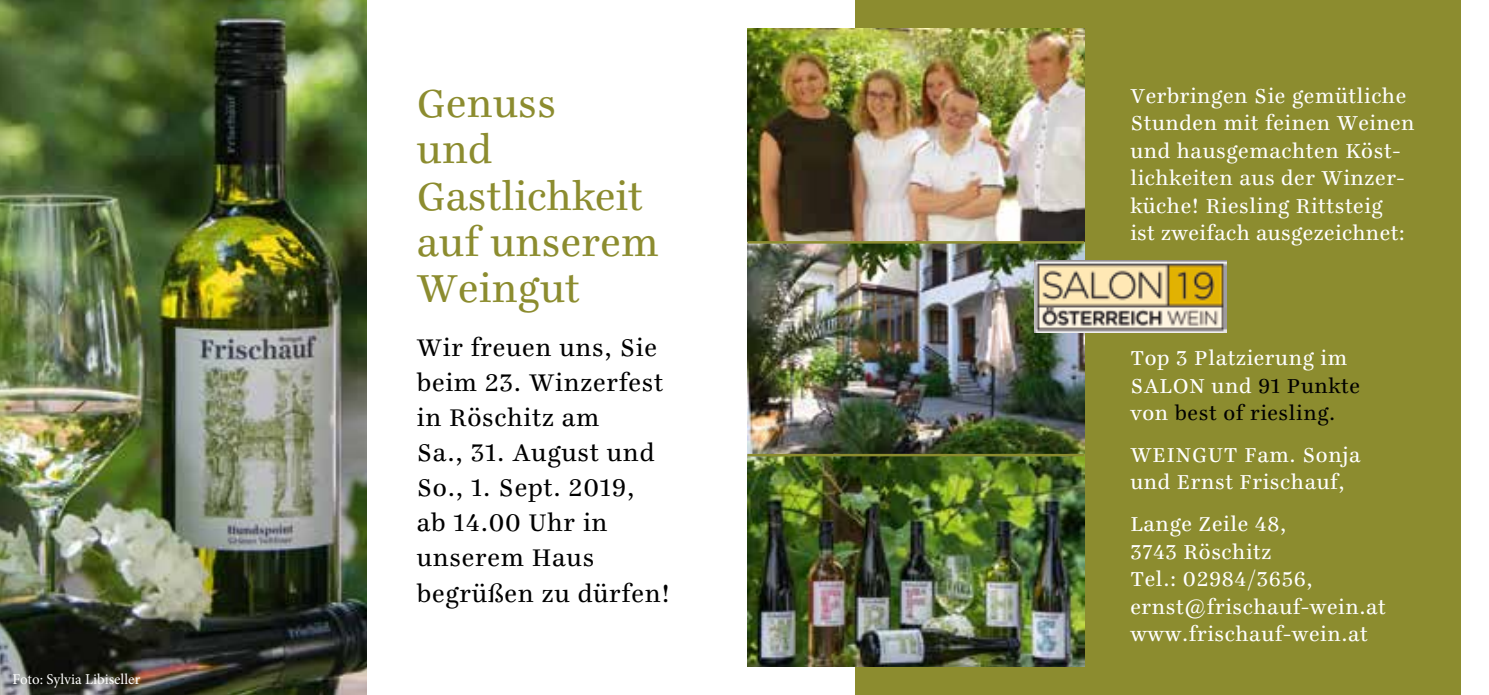
<style>
.page{position:relative;width:1489px;height:695px;background:#fff}
.page>*{position:absolute;margin:0;border:0;box-sizing:border-box;transform-origin:0 0}
.t1{font:42.5px/46.2px "Ingeborg";letter-spacing:.01em;color:#8c8c2f}
.t2{font:26.25px/35px "Ingeborg";letter-spacing:.03em;color:#000}
.t3{font:22px/27.5px "Ingeborg";letter-spacing:.03em;color:#fff}
.t4{font:15px "Minion Pro";letter-spacing:-.005em;color:#fff}
.s1{color:#000}
</style>
<div class="page">
<div style="left:855px;top:0;width:605px;height:694px;background:#8c8c2f"></div>
<img style="left:747px;top:28px;width:337px;height:638px">
<img style="left:0;top:0;width:367px;height:694px">
<hr style="left:747px;top:454px;width:337px;height:2px;background:#8c8c2f">
<hr style="left:747px;top:241px;width:337px;height:2px;background:#8c8c2f">
<img style="left:1033px;top:260px;width:193px;height:72px">
<p class="t4" style="left:12px;top:669px;width:129px">Foto: Sylvia Libiseller</p>
<h1 class="t1" style="left:417px;top:80px;width:243px">Genuss<br>und<br>Gastlichkeit auf unserem<br>Weingut</h1>
<p class="t2" style="left:417px;top:330px;width:255px">Wir freuen uns, Sie beim 23. Winzerfest in Röschitz am<br>Sa., 31. August und<br>So., 1. Sept. 2019,<br>ab 14.00 Uhr in unserem Haus begrüßen zu dürfen!</p>
<p class="t3" style="left:1130px;top:82px;width:285px">Verbringen Sie gemütliche<br>Stunden mit feinen Weinen und hausgemachten Köst&shy;lichkeiten aus der Winzer&shy;küche! Riesling Rittsteig<br>ist zweifach ausgezeichnet:</p>
<p class="t3" style="left:1130px;top:344px;width:231px">Top 3 Platzierung im<br>SALON und <span class="s1">91 Punkte </span>von <span class="s1">best of riesling.</span></p>
<p class="t3" style="left:1130px;top:441px;width:232px">WEINGUT Fam. Sonja und Ernst Frischauf,</p>
<p class="t3" style="left:1130px;top:510px;width:257px">Lange Zeile 48,<br>3743 Röschitz<br>Tel.: 02984/3656, ernst@frischauf-wein.at www.frischauf-wein.at</p>
</div>
